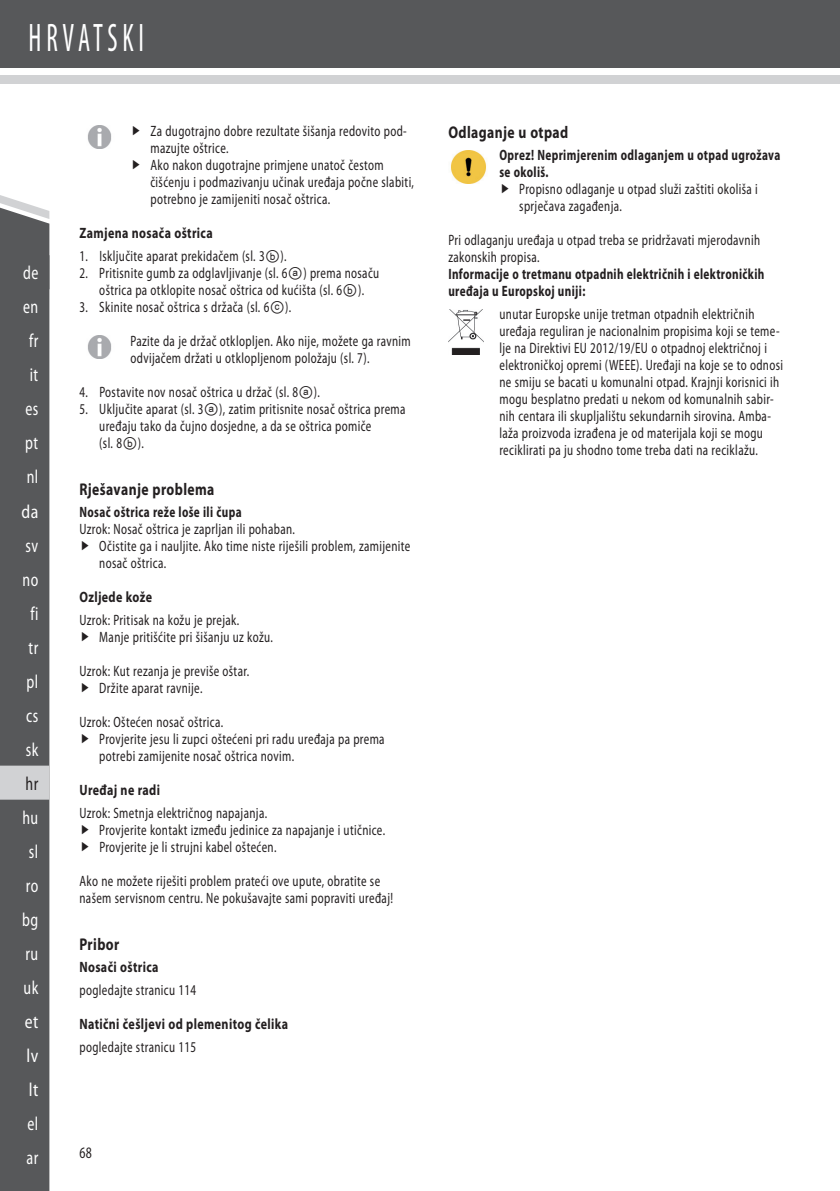
<style>
.page{position:relative;width:840px;height:1191px;background:#fff}
.page>*{position:absolute;margin:0;border:0;box-sizing:border-box;transform-origin:0 0}
.t1{font:condensed 40px "Myriad Pro";letter-spacing:.17em;color:#fff;scale:.7 1}
.t2{font:semi-condensed 19px/34px "Myriad Pro";letter-spacing:.03em;color:#fff;text-align:center;scale:.8 1}
.t3{font:semi-condensed 19px "Myriad Pro";color:#231f20;scale:.8 1}
.t4{font:700 17px "Myriad Pro";letter-spacing:.03em;color:#231f20;scale:.8 1}
.t5{font:semi-condensed 16px "Myriad Pro";color:#231f20;scale:.8 1}
.t6{font:semi-condensed 15px/17px "Myriad Pro";letter-spacing:.03em;color:#231f20;scale:.8 1}
.t7{font:700 semi-condensed 15px/17px "Myriad Pro";letter-spacing:.03em;color:#231f20;scale:.8 1}
.t8{font:700 15px "Myriad Pro";letter-spacing:.03em;color:#231f20;scale:.8 1}
.s1{font-family:"Arial Unicode MS";font-stretch:normal}
</style>
<div class="page">
<div style="left:0;top:0;width:839px;height:67px;background:#57585a"></div>
<div style="left:0;top:75px;width:839px;height:9px;background:#d1d2d4"></div>
<div style="left:0;top:219px;width:49px;height:972px;background:#57585a"></div>
<svg style="left:0;top:195px;width:49px;height:24px"></svg>
<div style="left:0;top:255px;width:49px;height:34px;background:#57585a"></div>
<div style="left:0;top:765px;width:49px;height:34px;background:#d1d2d4"></div>
<img style="left:87px;top:126px;width:25px;height:22px">
<img style="left:87px;top:336px;width:25px;height:22px">
<img style="left:451px;top:150px;width:35px;height:34px">
<img style="left:448px;top:309px;width:35px;height:46px">
<h1 class="t1" style="left:29px;top:16px;width:166px">HRVATSKI</h1>
<p class="t2" style="left:21px;top:256px;width:23px">de en fr it es pt nl da sv no fi tr pl cs sk</p>
<p class="t3" style="left:25px;top:773px;width:18px">hr</p>
<p class="t2" style="left:22px;top:801px;width:22px">hu sl ro bg ru uk et lv lt el ar</p>
<p class="t6" style="left:150px;top:123px;width:331px">Za dugotrajno dobre rezultate šišanja redovito pod&shy;mazujte oštrice.<br>Ako nakon dugotrajne primjene unatoč čestom čišćenju i podmazivanju učinak uređaja počne slabiti, potrebno je zamijeniti nosač oštrica.</p>
<p class="t8" style="left:79px;top:225px;width:168px">Zamjena nosača oštrica</p>
<p class="t6" style="left:79px;top:247px;width:260px">1. Isključite aparat prekidačem (sl. 3<span class="s1">ⓑ</span>).</p>
<p class="t6" style="left:79px;top:264px;width:376px;text-align:center">2. Pritisnite gumb za odglavljivanje (sl. 6<span class="s1">ⓐ</span>) prema nosaču oštrica pa otklopite nosač oštrica od kućišta (sl. 6<span class="s1">ⓑ</span>).</p>
<p class="t6" style="left:79px;top:298px;width:266px">3. Skinite nosač oštrica s držača (sl. 6<span class="s1">ⓒ</span>).</p>
<p class="t6" style="left:130px;top:332px;width:352px">Pazite da je držač otklopljen. Ako nije, možete ga ravnim odvijačem držati u otklopljenom položaju (sl. 7).</p>
<p class="t6" style="left:79px;top:383px;width:302px">4. Postavite nov nosač oštrica u držač (sl. 8<span class="s1">ⓐ</span>).</p>
<p class="t6" style="left:99px;top:400px;width:384px;text-indent:-20px">5. Uključite aparat (sl. 3<span class="s1">ⓐ</span>), zatim pritisnite nosač oštrica prema uređaju tako da čujno dosjedne, a da se oštrica pomiče<br>(sl. 8<span class="s1">ⓑ</span>).</p>
<p class="t4" style="left:79px;top:479px;width:170px">Rješavanje problema</p>
<p class="t7" style="left:79px;top:504px;width:204px">Nosač oštrica reže loše ili čupa</p>
<p class="t6" style="left:99px;top:521px;width:390px;text-indent:-20px">Uzrok: Nosač oštrica je zaprljan ili pohaban.<br>Očistite ga i nauljite. Ako time niste riješili problem, zamijenite nosač oštrica.</p>
<p class="t8" style="left:79px;top:589px;width:92px">Ozljede kože</p>
<p class="t6" style="left:99px;top:612px;width:218px;text-indent:-20px">Uzrok: Pritisak na kožu je prejak.<br>Manje pritišćite pri šišanju uz kožu.</p>
<p class="t6" style="left:99px;top:663px;width:189px;text-indent:-20px">Uzrok: Kut rezanja je previše oštar.<br>Držite aparat ravnije.</p>
<p class="t6" style="left:99px;top:714px;width:358px;text-indent:-20px">Uzrok: Oštećen nosač oštrica.<br>Provjerite jesu li zupci oštećeni pri radu uređaja pa prema potrebi zamijenite nosač oštrica novim.</p>
<p class="t8" style="left:79px;top:781px;width:102px">Uređaj ne radi</p>
<p class="t6" style="left:99px;top:804px;width:358px;text-indent:-20px">Uzrok: Smetnja električnog napajanja.<br>Provjerite kontakt između jedinice za napajanje i utičnice.<br>Provjerite je li strujni kabel oštećen.</p>
<p class="t6" style="left:79px;top:872px;width:393px">Ako ne možete riješiti problem prateći ove upute, obratite se našem servisnom centru. Ne pokušavajte sami popraviti uređaj!</p>
<p class="t4" style="left:79px;top:934px;width:51px">Pribor</p>
<p class="t8" style="left:79px;top:958px;width:100px">Nosači oštrica</p>
<p class="t6" style="left:79px;top:981px;width:147px">pogledajte stranicu 114</p>
<p class="t8" style="left:79px;top:1015px;width:262px">Natični češljevi od plemenitog čelika</p>
<p class="t6" style="left:79px;top:1038px;width:147px">pogledajte stranicu 115</p>
<p class="t5" style="left:79px;top:1143px;width:17px">68</p>
<p class="t4" style="left:448px;top:122px;width:151px">Odlaganje u otpad</p>
<p class="t7" style="left:499px;top:147px;width:352px">Oprez! Neprimjerenim odlaganjem u otpad ugrožava se okoliš.</p>
<p class="t6" style="left:519px;top:181px;width:299px">Propisno odlaganje u otpad služi zaštiti okoliša i sprječava zagađenja.</p>
<p class="t6" style="left:448px;top:232px;width:391px">Pri odlaganju uređaja u otpad treba se pridržavati mjerodavnih zakonskih propisa.</p>
<p class="t7" style="left:448px;top:266px;width:396px">Informacije o tretmanu otpadnih električnih i elektroničkih uređaja u Europskoj uniji:</p>
<p class="t6" style="left:499px;top:306px;width:356px">unutar Europske unije tretman otpadnih električnih uređaja reguliran je nacionalnim propisima koji se teme&shy;lje na Direktivi EU 2012/19/EU o otpadnoj električnoj i elektroničkoj opremi (WEEE). Uređaji na koje se to odnosi ne smiju se bacati u komunalni otpad. Krajnji korisnici ih mogu besplatno predati u nekom od komunalnih sabir&shy;nih centara ili skupljalištu sekundarnih sirovina. Amba&shy;laža proizvoda izrađena je od materijala koji se mogu reciklirati pa ju shodno tome treba dati na reciklažu.</p>
</div>
